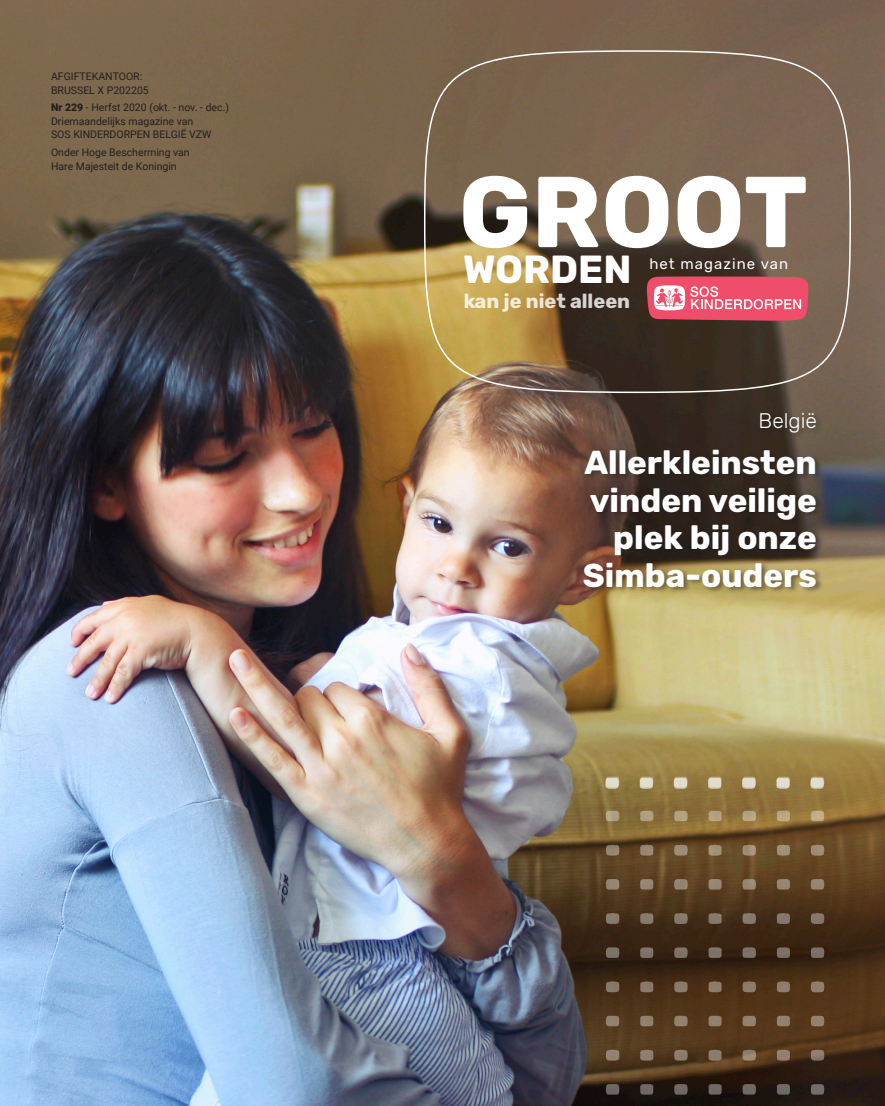
<style>
.page{position:relative;width:885px;height:1106px;background:#fff}
.page>*{position:absolute;margin:0;border:0;box-sizing:border-box;transform-origin:0 0}
.t1{font:700 100.5px "Rubik";color:#fff}
.t2{font:700 39px "Rubik";color:#fff}
.t3{font:700 33px/37.5px "Rubik";color:#fff;text-align:right}
.t4{font:300 21px "Rubik";color:#fff}
.t5{font:700 19.95px "Rubik";color:#fff}
.t6{font:15px "Rubik";letter-spacing:.07em;color:#fff}
.t7{font:10.5px/13.5px "Roboto";color:#231f20}
.s1{font-weight:900}
</style>
<div class="page">
<img style="left:0;top:0;width:884px;height:1106px">
<img style="left:595px;top:795px;width:240px;height:311px">
<img style="left:594px;top:763px;width:242px;height:32px">
<div style="left:583px;top:412px;width:240px;height:182px;background:#231f20;opacity:.5"></div>
<svg style="left:423px;top:50px;width:428px;height:344px"></svg>
<svg style="left:646px;top:276px;width:162px;height:44px"></svg>
<p class="t7" style="left:51px;top:69px;width:99px">AFGIFTEKANTOOR:<br>BRUSSEL X P202205</p>
<p class="t7" style="left:51px;top:101px;width:179px"><span class="s1">Nr 229</span> - Herfst 2020 (okt. - nov. - dec.)<br>Driemaandelijks magazine van<br>SOS KINDERDORPEN BELGIË VZW</p>
<p class="t7" style="left:51px;top:145px;width:140px">Onder Hoge Bescherming van<br>Hare Majesteit de Koningin</p>
<p class="t1" style="left:458px;top:153px;width:350px">GROOT</p>
<p class="t6" style="left:649px;top:255px;width:140px">het magazine van</p>
<p class="t2" style="left:463px;top:247px;width:170px">WORDEN</p>
<h3 class="t5" style="left:463px;top:289px;width:169px">kan je niet alleen</h3>
<p class="t4" style="left:758px;top:409px;width:60px">België</p>
<p class="t3" style="left:583px;top:445px;width:235px">Allerkleinsten vinden veilige plek bij onze<br>Simba-ouders</p>
</div>
